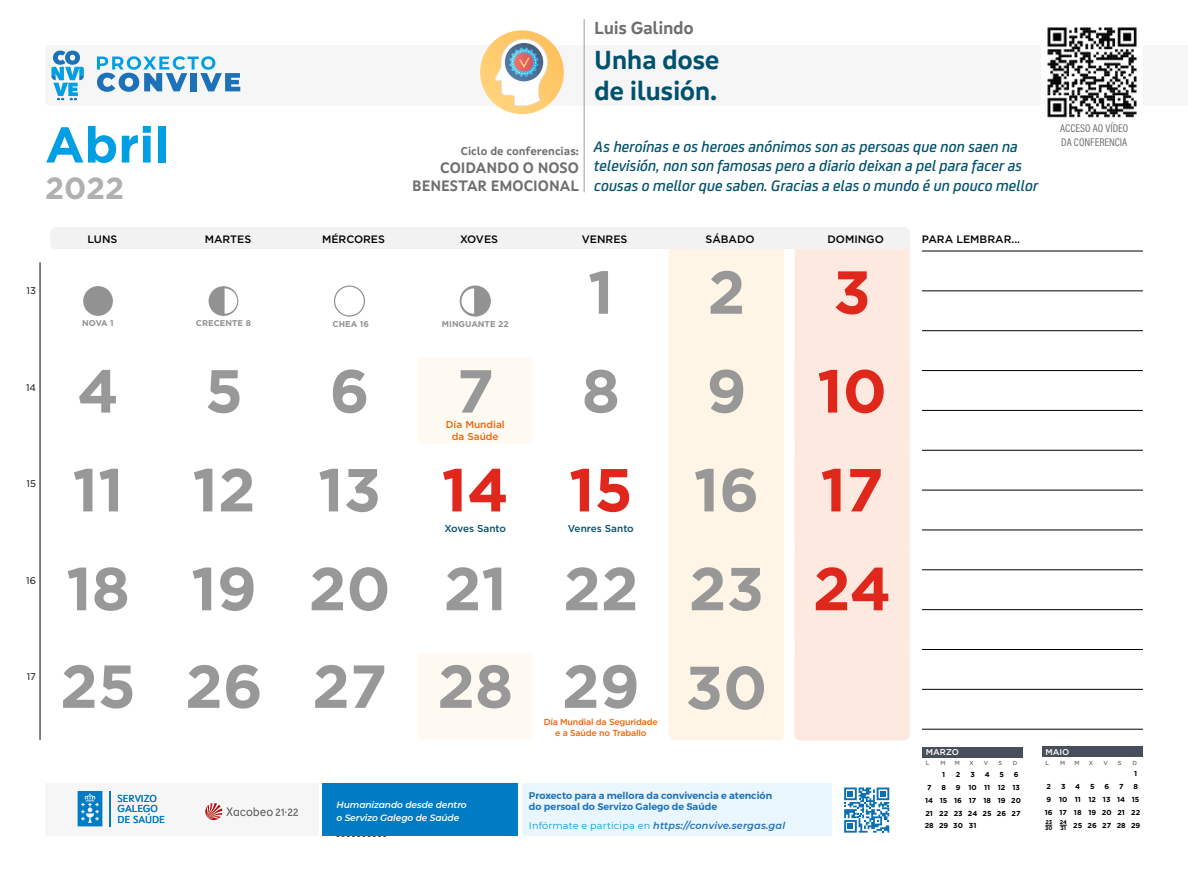
<style>
.page{position:relative;width:1188px;height:869px;background:#fff}
.page>*{position:absolute;margin:0;border:0;box-sizing:border-box;transform-origin:0 0}
.t1{font:700 60.5px/98.1px "Gotham";color:#999898}
.t2{font:700 60.5px "Gotham";color:#df271c}
.t3{font:700 50px "Gotham";color:#009fe3}
.t4{font:700 30.5px "Gotham";color:#b0b0b0}
.t5{font:700 25.88px/31.1px "Xunta Sans";letter-spacing:-.02em;color:#00516d}
.t6{font:700 17.25px "Xunta Sans";letter-spacing:-.02em;color:#706f6f}
.t7{font:italic 500 16.25px/19.5px "FS Joey";color:#00516d}
.t8{font:700 15px/18px "Xunta Sans";color:#706f6f;text-align:right}
.t9{font:11.25px/13.5px "Acumin Pro Cond";color:#706f6f}
.t10{font:700 11.25px "Xunta Sans";color:#706f6f}
.t11{font:500 10.75px "Gotham";color:#000}
.t12{font:10.25px/10.6px "Xunta Sans";color:#007bc4}
.t13{font:500 10px "Gotham";color:#00516d}
.t14{font:500 10px/12px "Gotham";color:#ec6408;text-align:center}
.t15{font:600 9.62px/11.6px "Montserrat";color:#1d71b8}
.t16{font:italic 600 9.62px "Montserrat";letter-spacing:.02em;color:#1d71b8}
.t17{font:9.62px "Gotham";color:#000}
.t18{font:italic 600 9.12px/13px "Montserrat";letter-spacing:-.01em;color:#fff}
.t19{font:500 8.75px/10.5px "Gotham";letter-spacing:-.02em;color:#ec6408;text-align:center}
.t20{font:500 8.5px "Gotham";color:#fff}
.t21{font:700 8.38px "Gotham";color:#929292}
.t22{font:700 7.25px/12.8px "Gotham";color:#000}
.t23{font:500 5.88px "Gotham";color:#706f6f}
.t24{font:700 5.5px/5.2px "Gotham";color:#000}
.s1{color:#999898}
.s2{color:#df271c}
.s3{font-weight:400;font-style:normal;color:#009fe3}
</style>
<div class="page">
<svg style="left:336px;top:835px;width:50px;height:1px"></svg>
<div style="left:45px;top:783px;width:273px;height:52px;background:#f6f6f6"></div>
<div style="left:522px;top:783px;width:309px;height:52px;background:#eaf6fe"></div>
<svg style="left:844px;top:787px;width:45px;height:45px"></svg>
<div style="left:322px;top:783px;width:195px;height:52px;background:#007bc4"></div>
<svg style="left:205px;top:803px;width:93px;height:16px"></svg>
<svg style="left:78px;top:791px;width:24px;height:35px"></svg>
<hr style="left:109px;top:790px;width:1px;height:36px;background:#007bc4">
<hr style="left:583px;top:19px;width:1px;height:173px;background:#b0b0b0">
<img style="left:1047px;top:27px;width:90px;height:91px">
<div style="left:794px;top:227px;width:115px;height:513px;background:#fde9df;border-radius:5px"></div>
<div style="left:668px;top:227px;width:115px;height:513px;background:#fff5e6;border-radius:5px"></div>
<div style="left:50px;top:227px;width:859px;height:22px;background:#f2f2f2;border-radius:5px"></div>
<div style="left:417px;top:357px;width:115px;height:87px;background:#fffaf1;border-radius:5px"></div>
<div style="left:417px;top:653px;width:115px;height:87px;background:#fffaf1;border-radius:5px"></div>
<div style="left:83px;top:286px;width:30px;height:30px;background:#929292;border-radius:50%"></div>
<div style="left:208px;top:286px;width:30px;height:30px;background:#929292;border-radius:50%"></div>
<svg style="left:224px;top:288px;width:13px;height:25px"></svg>
<div style="left:334px;top:285px;width:31px;height:31px;border:1px solid #929292;border-radius:50%"></div>
<div style="left:460px;top:286px;width:30px;height:30px;background:#929292;border-radius:50%"></div>
<div style="left:459px;top:285px;width:31px;height:31px;border:1px solid #929292;border-radius:50%"></div>
<svg style="left:461px;top:288px;width:13px;height:25px"></svg>
<hr style="left:40px;top:262px;width:1px;height:477px;background:#000">
<div style="left:922px;top:746px;width:100px;height:11px;background:#494e5d"></div>
<div style="left:1041px;top:746px;width:100px;height:11px;background:#494e5d"></div>
<hr style="left:921px;top:410px;width:221px;height:1px;background:#000">
<hr style="left:921px;top:450px;width:221px;height:1px;background:#000">
<hr style="left:921px;top:489px;width:221px;height:1px;background:#000">
<hr style="left:921px;top:529px;width:221px;height:1px;background:#000">
<hr style="left:921px;top:569px;width:221px;height:1px;background:#000">
<hr style="left:921px;top:609px;width:221px;height:1px;background:#000">
<hr style="left:921px;top:649px;width:221px;height:1px;background:#000">
<hr style="left:921px;top:688px;width:221px;height:1px;background:#000">
<hr style="left:921px;top:728px;width:221px;height:1px;background:#000">
<hr style="left:921px;top:251px;width:221px;height:1px;background:#000">
<hr style="left:921px;top:290px;width:221px;height:1px;background:#000">
<hr style="left:921px;top:330px;width:221px;height:1px;background:#000">
<hr style="left:921px;top:370px;width:221px;height:1px;background:#000">
<svg style="left:51px;top:30px;width:1086px;height:84px"></svg>
<h2 class="t3" style="left:45px;top:112px;width:126px">Abril</h2>
<h3 class="t4" style="left:45px;top:168px;width:80px">2022</h3>
<p class="t10" style="left:461px;top:144px;width:119px">Ciclo de conferencias:</p>
<p class="t8" style="left:412px;top:158px;width:168px">COIDANDO O NOSO<br>BENESTAR EMOCIONAL</p>
<p class="t6" style="left:594px;top:17px;width:101px">Luis Galindo</p>
<h3 class="t5" style="left:594px;top:44px;width:127px">Unha dose de ilusión.</h3>
<p class="t7" style="left:594px;top:135px;width:445px">As heroínas e os heroes anónimos son as persoas que non saen na televisión, non son famosas pero a diario deixan a pel para facer as cousas o mellor que saben. Gracias a elas o mundo é un pouco mellor</p>
<p class="t17" style="left:27px;top:285px;width:11px">13</p>
<p class="t11" style="left:87px;top:232px;width:31px">LUNS</p>
<p class="t11" style="left:205px;top:232px;width:48px">MARTES</p>
<p class="t11" style="left:322px;top:232px;width:65px">MÉRCORES</p>
<p class="t11" style="left:460px;top:232px;width:40px">XOVES</p>
<p class="t11" style="left:581px;top:232px;width:47px">VENRES</p>
<p class="t11" style="left:705px;top:232px;width:51px">SÁBADO</p>
<p class="t11" style="left:827px;top:232px;width:58px">DOMINGO</p>
<p class="t11" style="left:921px;top:232px;width:100px">PARA LEMBRAR...</p>
<p class="t21" style="left:82px;top:317px;width:33px">NOVA 1</p>
<p class="t21" style="left:196px;top:317px;width:57px">CRECENTE 8</p>
<p class="t21" style="left:332px;top:318px;width:38px">CHEA 16</p>
<p class="t21" style="left:442px;top:318px;width:68px">MINGUANTE 22</p>
<h1 class="t1" style="left:588px;top:243px;width:27px">1</h1>
<h1 class="t1" style="left:707px;top:243px;width:39px">2</h1>
<h1 class="t2" style="left:833px;top:252px;width:39px">3</h1>
<p class="t9" style="left:1059px;top:121px;width:70px">ACCESO AO VÍDEO<br>DA CONFERENCIA</p>
<p class="t17" style="left:26px;top:381px;width:11px">14</p>
<p class="t17" style="left:27px;top:477px;width:11px">15</p>
<p class="t17" style="left:26px;top:573px;width:11px">16</p>
<p class="t17" style="left:27px;top:670px;width:11px">17</p>
<h1 class="t1" style="left:77px;top:341px;width:43px">4</h1>
<h1 class="t1" style="left:205px;top:341px;width:40px">5</h1>
<h1 class="t1" style="left:329px;top:341px;width:42px">6</h1>
<h1 class="t1" style="left:456px;top:341px;width:39px">7</h1>
<h1 class="t1" style="left:581px;top:341px;width:40px">8</h1>
<h1 class="t2" style="left:706px;top:351px;width:182px"><span class="s1">9</span> 10</h1>
<p class="t14" style="left:445px;top:418px;width:60px">Día Mundial da Saúde</p>
<h1 class="t1" style="left:60px;top:440px;width:832px">11 12 13 <span class="s2">14 15</span> 16 <span class="s2">17<br></span>18 19 20 21 22 23 <span class="s2">24<br></span>25 26 27 28 29 30</h1>
<p class="t13" style="left:444px;top:521px;width:63px">Xoves Santo</p>
<p class="t13" style="left:567px;top:521px;width:68px">Venres Santo</p>
<p class="t12" style="left:117px;top:792px;width:49px">SERVIZO<br>GALEGO<br>DE SAÚDE</p>
<p class="t18" style="left:336px;top:797px;width:132px">Humanizando desde dentro o Servizo Galego de Saúde</p>
<p class="t19" style="left:543px;top:716px;width:116px">Día Mundial da Seguridade e a Saúde no Traballo</p>
<p class="t15" style="left:529px;top:789px;width:245px">Proxecto para a mellora da convivencia e atención do persoal do Servizo Galego de Saúde</p>
<p class="t16" style="left:529px;top:818px;width:258px"><span class="s3">Infórmate e participa en</span> https://convive.sergas.gal</p>
<p class="t20" style="left:925px;top:746px;width:34px">MARZO</p>
<p class="t23" style="left:925px;top:759px;width:5px">L</p>
<p class="t23" style="left:940px;top:759px;width:7px">M</p>
<p class="t23" style="left:954px;top:759px;width:7px">M</p>
<p class="t23" style="left:969px;top:759px;width:6px">X</p>
<p class="t23" style="left:983px;top:759px;width:6px">V</p>
<p class="t23" style="left:998px;top:759px;width:5px">S</p>
<p class="t23" style="left:1012px;top:759px;width:6px">D</p>
<p class="t22" style="left:941px;top:767px;width:5px">1</p>
<p class="t22" style="left:955px;top:767px;width:6px">2</p>
<p class="t22" style="left:970px;top:767px;width:6px">3</p>
<p class="t22" style="left:984px;top:767px;width:6px">4</p>
<p class="t22" style="left:999px;top:767px;width:6px">5</p>
<p class="t22" style="left:1013px;top:767px;width:6px">6</p>
<p class="t22" style="left:926px;top:780px;width:6px">7</p>
<p class="t22" style="left:941px;top:780px;width:6px">8</p>
<p class="t22" style="left:924px;top:780px;width:98px;text-indent:31px">9 10 11 12 13<br>14 15 16 17 18 19 20<br>21 22 23 24 25 26 27<br>28 29 30 31</p>
<p class="t20" style="left:1045px;top:745px;width:25px">MAIO</p>
<p class="t23" style="left:1045px;top:758px;width:5px">L</p>
<p class="t23" style="left:1059px;top:758px;width:7px">M</p>
<p class="t23" style="left:1074px;top:758px;width:7px">M</p>
<p class="t23" style="left:1088px;top:758px;width:6px">X</p>
<p class="t23" style="left:1103px;top:758px;width:6px">V</p>
<p class="t23" style="left:1117px;top:758px;width:5px">S</p>
<p class="t23" style="left:1131px;top:758px;width:6px">D</p>
<p class="t22" style="left:1133px;top:766px;width:5px">1</p>
<p class="t22" style="left:1046px;top:779px;width:6px">2</p>
<p class="t22" style="left:1060px;top:779px;width:6px">3</p>
<p class="t22" style="left:1074px;top:779px;width:6px">4</p>
<p class="t22" style="left:1089px;top:779px;width:6px">5</p>
<p class="t22" style="left:1103px;top:779px;width:6px">6</p>
<p class="t22" style="left:1118px;top:779px;width:6px">7</p>
<p class="t22" style="left:1044px;top:779px;width:97px;text-indent:88px">8<br>9 10 11 12 13 14 15<br>16 17 18 19 20 21 22</p>
<p class="t24" style="left:1044px;top:819px;width:9px">23<br>30</p>
<p class="t24" style="left:1059px;top:819px;width:9px">24</p>
<p class="t22" style="left:1060px;top:818px;width:81px"><sub>31</sub> 25 26 27 28 29</p>
</div>
